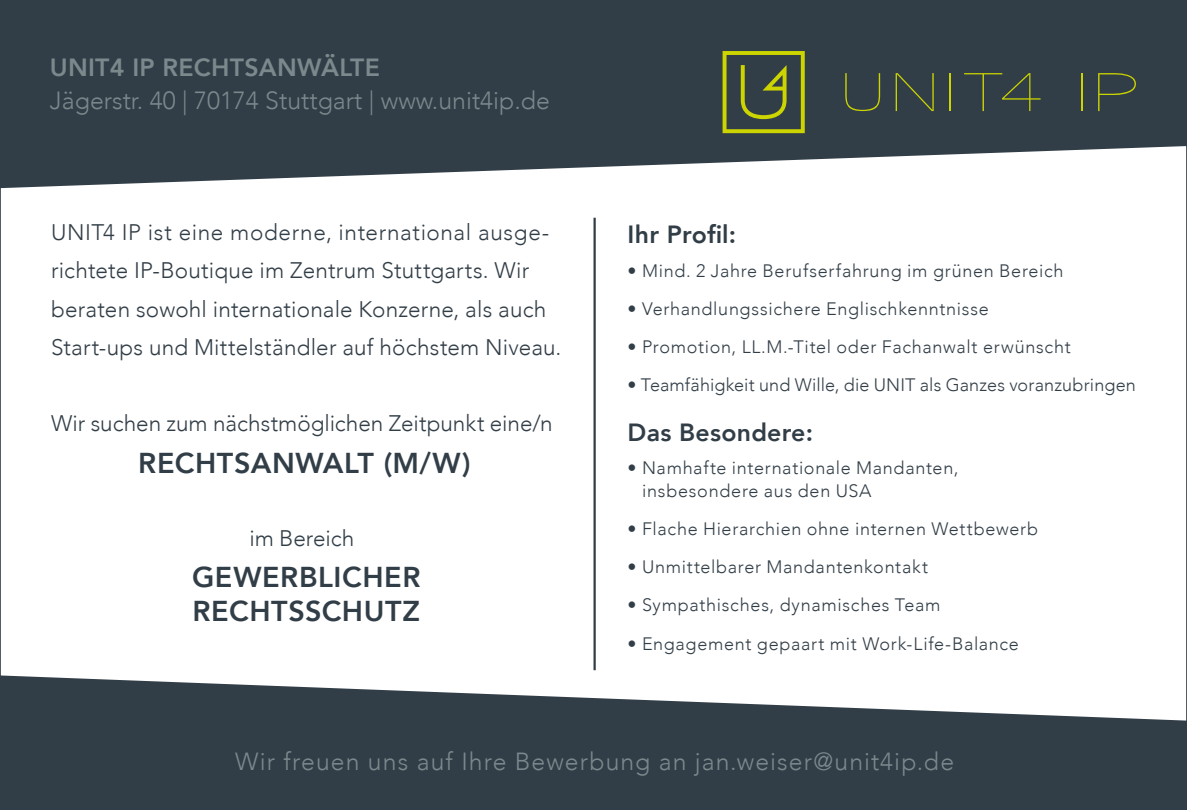
<style>
.page{position:relative;width:1187px;height:810px;background:#fff}
.page>*{position:absolute;margin:0;border:0;box-sizing:border-box;transform-origin:0 0}
.t1{font:800 28.8px/33.8px "Avenir";letter-spacing:.02em;color:#323e47}
.t2{font:300 24.75px "Avenir";letter-spacing:.035em;color:#7b898d}
.t3{font:300 24.75px "Avenir";color:#7b898d}
.t4{font:800 24.75px "Avenir";letter-spacing:.01em;color:#323e47}
.t5{font:800 24.75px "Avenir";letter-spacing:.01em;color:#7b898d}
.t6{font:300 22.5px/38.2px "Avenir";letter-spacing:.01em;color:#323e47}
.t7{font:300 18px/22.5px "Avenir";letter-spacing:.04em;color:#323e47}
.t8{font:300 18px "Avenir";letter-spacing:.01em;color:#323e47}
</style>
<div class="page">
<svg style="left:2px;top:2px;width:1182px;height:186px;background:#4a555d"></svg>
<hr style="left:593px;top:218px;width:2px;height:452px;background:#323e47">
<svg style="left:2px;top:675px;width:1182px;height:133px;fill:#323e47"></svg>
<svg style="left:722px;top:51px;width:82px;height:82px;background:#5b6633"></svg>
<svg style="left:1097px;top:73px;width:38px;height:38px"></svg>
<svg style="left:845px;top:73px;width:35px;height:38px"></svg>
<svg style="left:895px;top:73px;width:38px;height:38px"></svg>
<hr style="left:949px;top:73px;width:1px;height:38px;background:#ccd500">
<svg style="left:964px;top:73px;width:76px;height:38px;background:#3e4a41"></svg>
<hr style="left:1080px;top:73px;width:2px;height:38px;background:#ccd500">
<h2 class="t5" style="left:50px;top:48px;width:331px">UNIT4 IP RECHTSANWÄLTE</h2>
<h2 class="t3" style="left:50px;top:86px;width:501px">Jägerstr. 40 | 70174 Stuttgart | www.unit4ip.de</h2>
<p class="t6" style="left:51px;top:213px;width:512px">UNIT4 IP ist eine moderne, international ausge&shy;richtete IP-Boutique im Zentrum Stuttgarts. Wir beraten sowohl internationale Konzerne, als auch Start-ups und Mittelständler auf höchstem Niveau.</p>
<p class="t6" style="left:51px;top:405px;width:503px">Wir suchen zum nächstmöglichen Zeitpunkt eine/n</p>
<h1 class="t1" style="left:138px;top:446px;width:334px">RECHTSANWALT (M/W)</h1>
<p class="t6" style="left:249px;top:519px;width:106px">im Bereich</p>
<h1 class="t1" style="left:192px;top:560px;width:230px">GEWERBLICHER<br>RECHTSSCHUTZ</h1>
<h2 class="t4" style="left:627px;top:215px;width:110px">Ihr Profil:</h2>
<p class="t7" style="left:627px;top:259px;width:437px">• Mind. 2 Jahre Berufserfahrung im grünen Bereich</p>
<p class="t7" style="left:627px;top:297px;width:363px">• Verhandlungssichere Englischkenntnisse</p>
<p class="t7" style="left:627px;top:336px;width:444px">• Promotion, LL.M.-Titel oder Fachanwalt erwünscht</p>
<p class="t8" style="left:627px;top:374px;width:509px">• Teamfähigkeit und Wille, die UNIT als Ganzes voranzubringen</p>
<h2 class="t4" style="left:627px;top:413px;width:187px">Das Besondere:</h2>
<p class="t7" style="left:642px;top:457px;width:318px;text-indent:-14px">• Namhafte internationale Mandanten, insbesondere aus den USA</p>
<p class="t7" style="left:627px;top:517px;width:412px">• Flache Hierarchien ohne internen Wettbewerb</p>
<p class="t7" style="left:627px;top:556px;width:302px">• Unmittelbarer Mandantenkontakt</p>
<p class="t7" style="left:627px;top:594px;width:314px">• Sympathisches, dynamisches Team</p>
<p class="t7" style="left:627px;top:632px;width:393px">• Engagement gepaart mit Work-Life-Balance</p>
<h2 class="t2" style="left:235px;top:747px;width:720px">Wir freuen uns auf Ihre Bewerbung an jan.weiser@unit4ip.de</h2>
</div>
